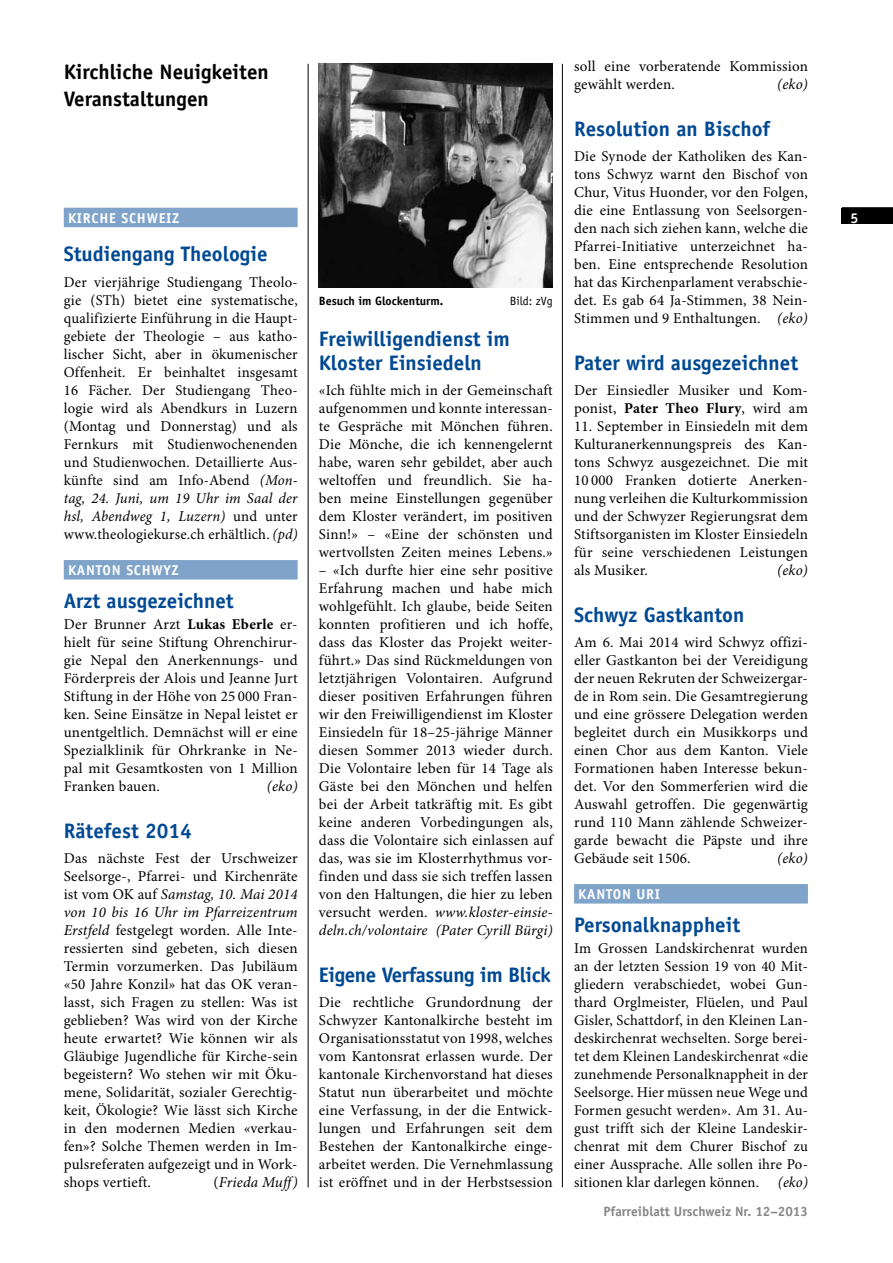
<style>
.page{position:relative;width:893px;height:1263px;background:#fff}
.page>*{position:absolute;margin:0;border:0;box-sizing:border-box;transform-origin:0 0}
.t1{font:700 21px/24px "Officina Sans Std";color:#004993}
.t2{font:700 21px/27px "Officina Sans Std";color:#000}
.t3{font:700 21px "Officina Sans Std";letter-spacing:-.02em;color:#004993}
.t4{font:15px/18px "Minion Pro";letter-spacing:.015em;color:#000;text-align:justify}
.t5{font:italic 15px "Minion Pro";letter-spacing:.01em;color:#000}
.t6{font:700 14.25px "Officina Sans Std";letter-spacing:.05em;color:#fff}
.t7{font:700 13.5px "Officina Sans Std";color:#868786}
.t8{font:700 12px "Officina Sans Std";color:#000}
.t9{font:12px "Officina Sans Std";color:#000}
.s1{font-style:italic}
.s2{font-weight:700}
.s3{font-style:normal}
</style>
<div class="page">
<div style="left:842px;top:208px;width:51px;height:16px;background:#000"></div>
<hr style="left:842px;top:207px;width:51px;height:2px;background:#000">
<div style="left:64px;top:208px;width:234px;height:19px;background:#80a4c9"></div>
<div style="left:64px;top:560px;width:234px;height:19px;background:#80a4c9"></div>
<hr style="left:562px;top:64px;width:1px;height:1123px;background:#000">
<hr style="left:308px;top:64px;width:1px;height:1123px;background:#000">
<div style="left:574px;top:884px;width:234px;height:19px;background:#80a4c9"></div>
<img style="left:319px;top:64px;width:234px;height:223px">
<h1 class="t2" style="left:64px;top:58px;width:206px">Kirchliche N euigkeiten<br>Veranstaltungen</h1>
<p class="t4" style="left:574px;top:58px;width:235px">soll eine vorberatende Kommission gewählt werden.</p>
<p class="t5" style="left:777px;top:75px;width:32px">(eko)</p>
<p class="t6" style="left:68px;top:209px;width:112px">Kirche Schweiz</p>
<h1 class="t1" style="left:64px;top:242px;width:205px">Studiengang Theologie</h1>
<p class="t4" style="left:64px;top:274px;width:235px">Der vierjährige Studiengang Theolo&shy;gie (STh) bietet eine systematische, qualifizierte Einführung in die Haupt&shy;gebiete der Theologie – aus katho&shy;lischer Sicht, aber in ökumenischer Offenheit. Er beinhaltet insgesamt 16 Fächer. Der Studiengang Theo&shy;logie wird als Abendkurs in Luzern (Montag und Donnerstag) und als Fernkurs mit Studienwochenenden und Studienwochen. Detaillierte Aus&shy;künfte sind am Info-Abend <span class="s1">(Mon&shy;tag, 24. Juni, um 19 Uhr im Saal der hsl, Abendweg 1, Luzern)</span> und unter www.theologiekurse.ch erhältlich. <span class="s1">(pd)</span></p>
<p class="t6" style="left:68px;top:561px;width:111px">Kanton Schwyz</p>
<h1 class="t1" style="left:64px;top:588px;width:171px">Arzt ausgezeichnet</h1>
<p class="t4" style="left:64px;top:616px;width:235px">Der Brunner Arzt <span class="s2">Lukas Eberle</span> er&shy;hielt für seine Stiftung Ohrenchirur&shy;gie Nepal den Anerkennungs- und Förderpreis der Alois und Jeanne Jurt Stiftung in der Höhe von 25 000 Fran&shy;ken. Seine Einsätze in Nepal leistet er unentgeltlich. Demnächst will er eine Spezialklinik für Ohrkranke in Ne&shy;pal mit Gesamtkosten von 1 Million Franken bauen.</p>
<p class="t5" style="left:267px;top:777px;width:32px">(eko)</p>
<h1 class="t1" style="left:64px;top:818px;width:129px">Rätefest 2014</h1>
<p class="t4" style="left:64px;top:850px;width:235px">Das nächste Fest der Urschweizer Seelsorge-, Pfarrei- und Kirchenräte ist vom OK auf <span class="s1">Samstag, 10. Mai 2014 von 10 bis 16 Uhr im Pfarreizentrum Erstfeld</span> festgelegt worden. Alle Inte&shy;ressierten sind gebeten, sich diesen Termin vorzumerken. Das Jubiläum «50 Jahre Konzil» hat das OK veran&shy;lasst, sich Fragen zu stellen: Was ist geblieben? Was wird von der Kirche heute erwartet? Wie können wir als Gläubige Jugendliche für Kirche-sein begeistern? Wo stehen wir mit Öku&shy;mene, Solidarität, sozialer Gerechtig&shy;keit, Ökologie? Wie lässt sich Kirche in den modernen Medien «verkau&shy;fen»? Solche Themen werden in Im&shy;pulsreferaten aufgezeigt und in Work&shy;shops vertieft.</p>
<p class="t5" style="left:214px;top:1173px;width:86px"><span class="s3">(</span>Frieda Muff)</p>
<p class="t8" style="left:319px;top:294px;width:126px">Besuch im Glockenturm.</p>
<p class="t9" style="left:510px;top:294px;width:45px">Bild: zVg</p>
<h1 class="t1" style="left:319px;top:327px;width:192px">Freiwilligendienst im<br>Kloster Einsiedeln</h1>
<p class="t4" style="left:319px;top:382px;width:235px">«Ich fühlte mich in der Gemeinschaft aufgenommen und konnte interessan&shy;te Gespräche mit Mönchen führen.<br>Die Mönche, die ich kennengelernt habe, waren sehr gebildet, aber auch weltoffen und freundlich. Sie ha&shy;ben meine Einstellungen gegenüber dem Kloster verändert, im positiven Sinn!» – «Eine der schönsten und wertvollsten Zeiten meines Lebens.»</p>
<p class="t4" style="left:319px;top:562px;width:235px">– «Ich durfte hier eine sehr positive Erfahrung machen und habe mich wohlgefühlt. Ich glaube, beide Seiten konnten profitieren und ich hoffe, dass das Kloster das Projekt weiter&shy;führt.» Das sind Rückmeldungen von letztjährigen Volontairen. Aufgrund dieser positiven Erfahrungen führen wir den Freiwilligendienst im Kloster Einsiedeln für 18–25-jährige Männer diesen Sommer 2013 wieder durch.<br>Die Volontaire leben für 14 Tage als Gäste bei den Mönchen und helfen bei der Arbeit tatkräftig mit. Es gibt keine anderen Vorbedingungen als, dass die Volontaire sich einlassen auf das, was sie im Klosterrhythmus vor&shy;finden und dass sie sich treffen lassen von den Haltungen, die hier zu leben versucht werden. <span class="s1">www.kloster-einsie&shy;deln.ch/volontaire (Pater Cyrill Bürgi)</span></p>
<h1 class="t3" style="left:319px;top:961px;width:234px">Eigene Verfassung im Blick</h1>
<p class="t4" style="left:319px;top:994px;width:235px">Die rechtliche Grundordnung der Schwyzer Kantonalkirche besteht im Organisationsstatut von 1998, welches vom Kantonsrat erlassen wurde. Der kantonale Kirchenvorstand hat dieses Statut nun überarbeitet und möchte eine Verfassung, in der die Entwick&shy;lungen und Erfahrungen seit dem Bestehen der Kantonalkirche einge&shy;arbeitet werden. Die Vernehmlassung ist eröffnet und in der Herbstsession</p>
<h1 class="t1" style="left:574px;top:116px;width:198px">Resolution an Bischof</h1>
<p class="t4" style="left:574px;top:148px;width:235px">Die Synode der Katholiken des Kan&shy;tons Schwyz warnt den Bischof von Chur, Vitus Huonder, vor den Folgen, die eine Entlassung von Seelsorgen&shy;den nach sich ziehen kann, welche die Pfarrei-Initiative unterzeichnet ha&shy;ben. Eine entsprechende Resolution hat das Kirchenparlament verabschie&shy;det. Es gab 64 Ja-Stimmen, 38 Nein-Stimmen und 9 Enthaltungen. <span class="s1">(eko)</span></p>
<h1 class="t1" style="left:574px;top:350px;width:226px">Pater wird ausgezeichnet</h1>
<p class="t4" style="left:574px;top:382px;width:235px">Der Einsiedler Musiker und Kom&shy;ponist, <span class="s2">Pater Theo Flury</span>, wird am</p>
<p class="t4" style="left:574px;top:418px;width:235px">11. September in Einsiedeln mit dem Kulturanerkennungspreis des Kan&shy;tons Schwyz ausgezeichnet. Die mit 10 000 Franken dotierte Anerken&shy;nung verleihen die Kulturkommission und der Schwyzer Regierungsrat dem Stiftsorganisten im Kloster Einsiedeln für seine verschiedenen Leistungen als Musiker.</p>
<p class="t5" style="left:777px;top:561px;width:32px">(eko)</p>
<h1 class="t1" style="left:574px;top:602px;width:172px">Schwyz Gastkanton</h1>
<p class="t4" style="left:574px;top:634px;width:235px">Am 6. Mai 2014 wird Schwyz offizi&shy;eller Gastkanton bei der Vereidigung der neuen Rekruten der Schweizergar&shy;de in Rom sein. Die Gesamtregierung und eine grössere Delegation werden begleitet durch ein Musikkorps und einen Chor aus dem Kanton. Viele Formationen haben Interesse bekun&shy;det. Vor den Sommerferien wird die Auswahl getroffen. Die gegenwärtig rund 110 Mann zählende Schweizer&shy;garde bewacht die Päpste und ihre Gebäude seit 1506.</p>
<p class="t5" style="left:777px;top:849px;width:32px">(eko)</p>
<p class="t6" style="left:578px;top:885px;width:83px">Kanton Uri</p>
<h1 class="t1" style="left:574px;top:912px;width:168px">Personalknappheit</h1>
<p class="t4" style="left:574px;top:940px;width:235px">Im Grossen Landskirchenrat wurden an der letzten Session 19 von 40 Mit&shy;gliedern verabschiedet, wobei Gun&shy;thard Orglmeister, Flüelen, und Paul Gisler, Schattdorf, in den Kleinen Lan&shy;deskirchenrat wechselten. Sorge berei&shy;tet dem Kleinen Landeskirchenrat «die zunehmende Personalknappheit in der Seelsorge. Hier müssen neue Wege und Formen gesucht werden». Am 31. Au&shy;gust trifft sich der Kleine Landeskir&shy;chenrat mit dem Churer Bischof zu einer Aussprache. Alle sollen ihre Po&shy;sitionen klar darlegen können. <span class="s1">(eko)</span></p>
<p class="t7" style="left:604px;top:1203px;width:206px">Pfarreiblatt Urschweiz N r. 12–2013</p>
<p class="t6" style="left:850px;top:209px;width:9px">5</p>
</div>
